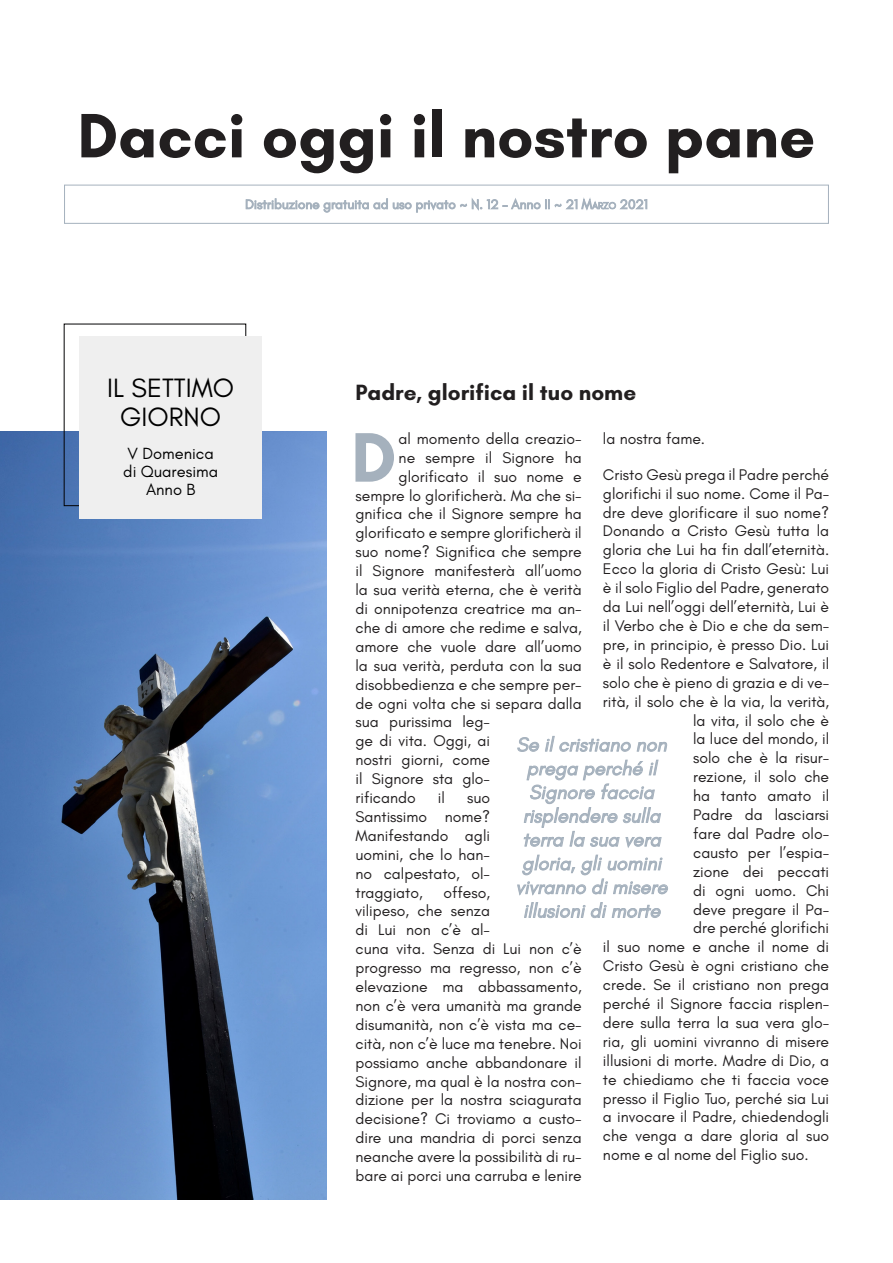
<style>
.page{position:relative;width:893px;height:1263px;background:#fff}
.page>*{position:absolute;margin:0;border:0;box-sizing:border-box;transform-origin:0 0}
.t1{font:700 71.4px "Glacial Indifference";color:#a5b1bd}
.t2{font:700 63.75px "Glacial Indifference";color:#221f20}
.t3{font:27px/28.5px "Glacial Indifference";color:#000;text-align:center}
.t4{font:700 22.5px "Glacial Indifference";color:#221f20}
.t5{font:italic 19.8px/23.7px "Glacial Indifference";color:#a5b1bd;text-align:center}
.t6{font:16.5px/18px "Glacial Indifference";color:#000;text-align:center}
.t7{font:15.75px/18.9px "Glacial Indifference";color:#221f20;text-align:justify}
</style>
<div class="page">
<div style="left:64px;top:185px;width:765px;height:39px;border:1px solid #a5b1bd"></div>
<svg style="left:246px;top:198px;width:401px;height:14px"></svg>
<img style="left:0;top:431px;width:326px;height:768px">
<div style="left:80px;top:336px;width:182px;height:183px;background:#efefef"></div>
<svg style="left:517px;top:736px;width:151px;height:183px"></svg>
<h2 class="t2" style="left:78px;top:96px;width:739px">Dacci oggi il nostro pane</h2>
<h3 class="t3" style="left:107px;top:374px;width:128px">IL SETTIMO<br>GIORNO</h3>
<p class="t6" style="left:123px;top:445px;width:96px">V Domenica di Quaresima<br>Anno B</p>
<h3 class="t4" style="left:355px;top:379px;width:282px">Padre, glorifica il tuo nome</h3>
<h1 class="t1" style="left:351px;top:413px;width:47px">D</h1>
<p class="t7" style="left:399px;top:429px;width:185px">al momento della creazio-</p>
<p class="t7" style="left:603px;top:429px;width:104px">la nostra fame.</p>
<p class="t7" style="left:603px;top:465px;width:228px">Cristo Gesù prega il Padre perché</p>
<p class="t7" style="left:603px;top:484px;width:228px">glorifichi il suo nome. Come il Pa-</p>
<p class="t7" style="left:603px;top:503px;width:228px">dre deve glorificare il suo nome?</p>
<p class="t7" style="left:603px;top:522px;width:228px">Donando a Cristo Gesù tutta la</p>
<p class="t7" style="left:603px;top:541px;width:228px">gloria che Lui ha fin dall’eternità.</p>
<p class="t7" style="left:603px;top:560px;width:228px">Ecco la gloria di Cristo Gesù: Lui</p>
<p class="t7" style="left:603px;top:579px;width:228px">è il solo Figlio del Padre, generato</p>
<p class="t7" style="left:603px;top:598px;width:228px">da Lui nell’oggi dell’eternità, Lui è</p>
<p class="t7" style="left:603px;top:616px;width:228px">il Verbo che è Dio e che da sem-</p>
<p class="t7" style="left:603px;top:635px;width:228px">pre, in principio, è presso Dio. Lui</p>
<p class="t7" style="left:603px;top:654px;width:228px">è il solo Redentore e Salvatore, il</p>
<p class="t7" style="left:603px;top:673px;width:228px">solo che è pieno di grazia e di ve-</p>
<p class="t7" style="left:603px;top:692px;width:228px">rità, il solo che è la via, la verità,</p>
<p class="t7" style="left:693px;top:711px;width:138px">la vita, il solo che è</p>
<p class="t7" style="left:693px;top:730px;width:138px">la luce del mondo, il</p>
<p class="t7" style="left:693px;top:749px;width:138px">solo che è la risur-</p>
<p class="t7" style="left:693px;top:768px;width:138px">rezione, il solo che</p>
<p class="t7" style="left:693px;top:787px;width:138px">ha tanto amato il</p>
<p class="t7" style="left:693px;top:805px;width:138px">Padre da lasciarsi</p>
<p class="t7" style="left:693px;top:824px;width:138px">fare dal Padre olo-</p>
<p class="t7" style="left:693px;top:843px;width:138px">causto per l’espia-</p>
<p class="t7" style="left:693px;top:862px;width:138px">zione dei peccati</p>
<p class="t7" style="left:693px;top:881px;width:138px">di ogni uomo. Chi</p>
<p class="t7" style="left:693px;top:900px;width:138px">deve pregare il Pa-</p>
<p class="t7" style="left:693px;top:919px;width:138px">dre perché glorifichi</p>
<p class="t7" style="left:603px;top:938px;width:228px">il suo nome e anche il nome di</p>
<p class="t7" style="left:603px;top:957px;width:228px">Cristo Gesù è ogni cristiano che</p>
<p class="t7" style="left:603px;top:976px;width:228px">crede. Se il cristiano non prega</p>
<p class="t7" style="left:603px;top:994px;width:228px">perché il Signore faccia risplen-</p>
<p class="t7" style="left:603px;top:1013px;width:228px">dere sulla terra la sua vera glo-</p>
<p class="t7" style="left:603px;top:1032px;width:228px">ria, gli uomini vivranno di misere</p>
<p class="t7" style="left:603px;top:1051px;width:228px">illusioni di morte. Madre di Dio, a</p>
<p class="t7" style="left:603px;top:1070px;width:228px">te chiediamo che ti faccia voce</p>
<p class="t7" style="left:603px;top:1089px;width:228px">presso il Figlio Tuo, perché sia Lui</p>
<p class="t7" style="left:603px;top:1108px;width:228px">a invocare il Padre, chiedendogli</p>
<p class="t7" style="left:603px;top:1127px;width:228px">che venga a dare gloria al suo</p>
<p class="t7" style="left:603px;top:1146px;width:207px">nome e al nome del Figlio suo.</p>
<p class="t7" style="left:399px;top:448px;width:185px">ne sempre il Signore ha</p>
<p class="t7" style="left:399px;top:467px;width:185px">glorificato il suo nome e</p>
<p class="t7" style="left:355px;top:486px;width:228px">sempre lo glorificherà. Ma che si-</p>
<p class="t7" style="left:355px;top:505px;width:228px">gnifica che il Signore sempre ha</p>
<p class="t7" style="left:355px;top:524px;width:228px">glorificato e sempre glorificherà il</p>
<p class="t7" style="left:355px;top:543px;width:228px">suo nome? Significa che sempre</p>
<p class="t7" style="left:355px;top:562px;width:228px">il Signore manifesterà all’uomo</p>
<p class="t7" style="left:355px;top:581px;width:228px">la sua verità eterna, che è verità</p>
<p class="t7" style="left:355px;top:599px;width:228px">di onnipotenza creatrice ma an-</p>
<p class="t7" style="left:355px;top:618px;width:228px">che di amore che redime e salva,</p>
<p class="t7" style="left:355px;top:637px;width:228px">amore che vuole dare all’uomo</p>
<p class="t7" style="left:355px;top:656px;width:228px">la sua verità, perduta con la sua</p>
<p class="t7" style="left:355px;top:675px;width:228px">disobbedienza e che sempre per-</p>
<p class="t7" style="left:355px;top:694px;width:228px">de ogni volta che si separa dalla</p>
<p class="t7" style="left:355px;top:713px;width:136px">sua purissima leg-</p>
<p class="t7" style="left:355px;top:732px;width:136px">ge di vita. Oggi, ai</p>
<p class="t7" style="left:355px;top:751px;width:136px">nostri giorni, come</p>
<p class="t7" style="left:355px;top:770px;width:136px">il Signore sta glo-</p>
<p class="t7" style="left:355px;top:788px;width:62px">rificando</p>
<p class="t7" style="left:438px;top:788px;width:9px">il</p>
<p class="t5" style="left:516px;top:733px;width:153px">Se il cristiano non prega perché il<br>Signore faccia risplendere sulla terra la sua vera gloria, gli uomini vivranno di misere illusioni di morte</p>
<p class="t7" style="left:355px;top:788px;width:136px;text-indent:112px">suo Santissimo nome?<br>Manifestando agli uomini, che lo han&shy;no calpestato, ol&shy;traggiato,</p>
<p class="t7" style="left:355px;top:883px;width:228px;text-align:left;text-indent:88px">offeso,<br>vilipeso, che senza<br>di Lui non c’è al-<br>cuna vita. Senza di Lui non c’è progresso ma regresso, non c’è elevazione ma abbassamento, non c’è vera umanità ma grande disumanità, non c’è vista ma ce&shy;cità, non c’è luce ma tenebre. Noi possiamo anche abbandonare il<br>Signore, ma qual è la nostra con&shy;dizione per la nostra sciagurata decisione? Ci troviamo a custo&shy;dire una mandria di porci senza neanche avere la possibilità di ru&shy;bare ai porci una carruba e lenire</p>
</div>
